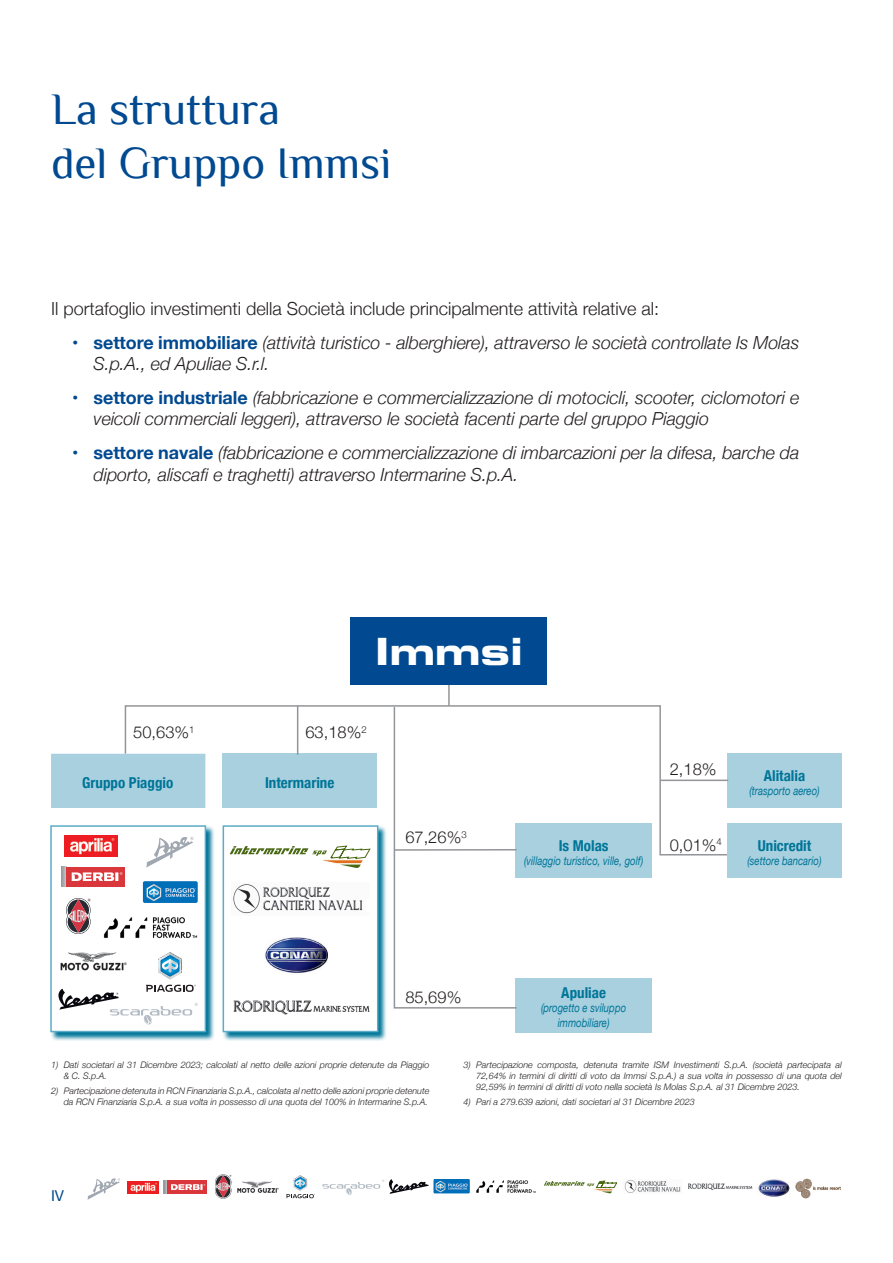
<style>
.page{position:relative;width:893px;height:1263px;background:#fff}
.page>*{position:absolute;margin:0;border:0;box-sizing:border-box;transform-origin:0 0}
.t1{font:45px "Philosopher";color:#014990}
.t2{font:37.5px "Eurostile LT Std Bold Ex 2";color:#fff}
.t3{font:italic 300 18px/21.6px "Helvetica Neue";letter-spacing:-.005em;color:#231f20}
.t4{font:300 18px "Helvetica Neue";color:#231f20}
.t5{font:300 16.5px "Helvetica Neue";color:#231f20}
.t6{font:700 condensed 15px "Helvetica Neue";color:#007598}
.t7{font:15px "Helvetica Neue";color:#014990}
.t8{font:italic 12px/14.4px "Helvetica Neue";color:#007598;text-align:center;scale:.8 1}
.t9{font:italic 300 9px/10.8px "Helvetica Neue";color:#231f20}
.s1{font-weight:700;font-style:normal;color:#014990}
</style>
<div class="page">
<svg style="left:87px;top:1178px;width:33px;height:22px"></svg>
<svg style="left:286px;top:1175px;width:29px;height:23px"></svg>
<svg style="left:215px;top:1174px;width:16px;height:25px"></svg>
<img style="left:127px;top:1181px;width:31px;height:12px">
<img style="left:237px;top:1181px;width:42px;height:12px">
<svg style="left:164px;top:1180px;width:3px;height:14px"></svg>
<div style="left:167px;top:1180px;width:40px;height:14px;background:#da373c"></div>
<svg style="left:171px;top:1184px;width:34px;height:6px"></svg>
<svg style="left:544px;top:1181px;width:73px;height:12px"></svg>
<img style="left:624px;top:1179px;width:57px;height:14px">
<img style="left:758px;top:1179px;width:32px;height:18px">
<img style="left:795px;top:1178px;width:46px;height:21px">
<img style="left:688px;top:1183px;width:64px;height:8px">
<svg style="left:322px;top:1179px;width:107px;height:16px"></svg>
<img style="left:433px;top:1179px;width:37px;height:14px">
<img style="left:476px;top:1180px;width:60px;height:13px">
<svg style="left:124px;top:705px;width:605px;height:151px"></svg>
<div style="left:51px;top:754px;width:154px;height:54px;background:#a8d0df"></div>
<div style="left:223px;top:754px;width:154px;height:54px;background:#a8d0df"></div>
<div style="left:727px;top:754px;width:115px;height:54px;background:#a8d0df"></div>
<div style="left:516px;top:823px;width:136px;height:55px;background:#a8d0df"></div>
<div style="left:727px;top:823px;width:115px;height:55px;background:#a8d0df"></div>
<div style="left:516px;top:978px;width:136px;height:54px;background:#a8d0df"></div>
<svg style="left:50px;top:825px;width:165px;height:216px;background:#74b3c6"></svg>
<div style="left:50px;top:825px;width:156px;height:207px;background:#fff;border:2px solid #5cacc7"></div>
<svg style="left:222px;top:825px;width:165px;height:216px;background:#79b6c9"></svg>
<div style="left:223px;top:825px;width:155px;height:207px;background:#fff;border:2px solid #5cacc7"></div>
<svg style="left:393px;top:705px;width:125px;height:304px"></svg>
<hr style="left:297px;top:706px;width:1px;height:49px;background:#939598">
<hr style="left:661px;top:779px;width:67px;height:2px;background:#939598">
<hr style="left:394px;top:849px;width:123px;height:2px;background:#939598">
<svg style="left:146px;top:837px;width:47px;height:30px"></svg>
<svg style="left:66px;top:898px;width:25px;height:36px"></svg>
<img style="left:60px;top:952px;width:67px;height:19px">
<div style="left:61px;top:867px;width:5px;height:19px;background:#a9abaf"></div>
<div style="left:66px;top:867px;width:59px;height:19px;background:#da373c"></div>
<svg style="left:72px;top:872px;width:50px;height:9px"></svg>
<svg style="left:230px;top:846px;width:140px;height:22px"></svg>
<img style="left:233px;top:884px;width:130px;height:30px">
<img style="left:265px;top:937px;width:63px;height:36px">
<img style="left:233px;top:1000px;width:137px;height:15px">
<hr style="left:448px;top:683px;width:2px;height:23px;background:#939598">
<div style="left:351px;top:617px;width:196px;height:67px;background:#014990"></div>
<svg style="left:158px;top:952px;width:24px;height:27px"></svg>
<img style="left:65px;top:836px;width:53px;height:21px">
<img style="left:143px;top:881px;width:55px;height:22px">
<img style="left:103px;top:917px;width:95px;height:22px">
<svg style="left:58px;top:985px;width:140px;height:39px"></svg>
<p class="t1" style="left:51px;top:85px;width:231px">La struttura</p>
<p class="t1" style="left:51px;top:139px;width:342px">del Gruppo Immsi</p>
<p class="t4" style="left:51px;top:294px;width:610px">Il portafoglio investimenti della Società include principalmente attività relative al:</p>
<p class="t3" style="left:94px;top:330px;width:707px;text-indent:-21px"><span class="s1">• settore immobiliare</span> (attività turistico - alberghiere), attraverso le società controllate Is Molas<br>S.p.A., ed Apuliae S.r.l.</p>
<p class="t3" style="left:94px;top:385px;width:707px;text-indent:-21px"><span class="s1">• settore industriale</span> (fabbricazione e commercializzazione di motocicli, scooter, ciclomotori e veicoli commerciali leggeri), attraverso le società facenti parte del gruppo Piaggio</p>
<p class="t3" style="left:94px;top:441px;width:707px;text-indent:-21px"><span class="s1">• settore navale</span> (fabbricazione e commercializzazione di imbarcazioni per la difesa, barche da diporto, aliscafi e traghetti) attraverso Intermarine S.p.A.</p>
<p class="t2" style="left:375px;top:625px;width:150px">Immsi</p>
<p class="t5" style="left:133px;top:719px;width:63px">50,63%<sup>1</sup></p>
<p class="t5" style="left:305px;top:719px;width:63px">63,18%<sup>2</sup></p>
<p class="t6" style="left:82px;top:770px;width:93px">Gruppo Piaggio</p>
<p class="t6" style="left:265px;top:770px;width:71px">Intermarine</p>
<p class="t5" style="left:405px;top:824px;width:63px">67,26%<sup>3</sup></p>
<p class="t6" style="left:559px;top:833px;width:51px">Is Molas</p>
<p class="t8" style="left:524px;top:854px;width:151px">(villaggio turistico, ville, golf)</p>
<p class="t5" style="left:670px;top:756px;width:48px">2,18%</p>
<p class="t5" style="left:670px;top:831px;width:54px">0,01%<sup>4</sup></p>
<p class="t6" style="left:764px;top:763px;width:43px">Alitalia</p>
<p class="t8" style="left:749px;top:784px;width:89px">(trasporto aereo)</p>
<p class="t6" style="left:758px;top:833px;width:55px">Unicredit</p>
<p class="t8" style="left:747px;top:854px;width:94px">(settore bancario)</p>
<p class="t5" style="left:405px;top:983px;width:57px">85,69%</p>
<p class="t6" style="left:561px;top:980px;width:46px">Apuliae</p>
<p class="t8" style="left:541px;top:1001px;width:108px">(progetto e sviluppo immobiliare)</p>
<p class="t9" style="left:64px;top:1059px;width:367px;text-indent:-13px">1) Dati societari al 31 Dicembre 2023; calcolati al netto delle azioni proprie detenute da Piaggio &amp; C. S.p.A.</p>
<p class="t9" style="left:51px;top:1085px;width:380px;text-align:right">2) Partecipazione detenuta in RCN Finanziaria S.p.A., calcolata al netto delle azioni proprie detenute da RCN Finanziaria S.p.A. a sua volta in possesso di una quota del 100% in Intermarine S.p.A.</p>
<h3 class="t7" style="left:51px;top:1184px;width:15px">IV</h3>
<p class="t9" style="left:476px;top:1059px;width:367px;text-align:justify;text-indent:-13px">3) Partecipazione composta, detenuta tramite ISM Investimenti S.p.A. (società partecipata al 72,64% in termini di diritti di voto da Immsi S.p.A.) a sua volta in possesso di una quota del 92,59% in termini di diritti di voto nella società Is Molas S.p.A. al 31 Dicembre 2023.</p>
<p class="t9" style="left:463px;top:1096px;width:233px">4) Pari a 279.639 azioni, dati societari al 31 Dicembre 2023</p>
</div>
